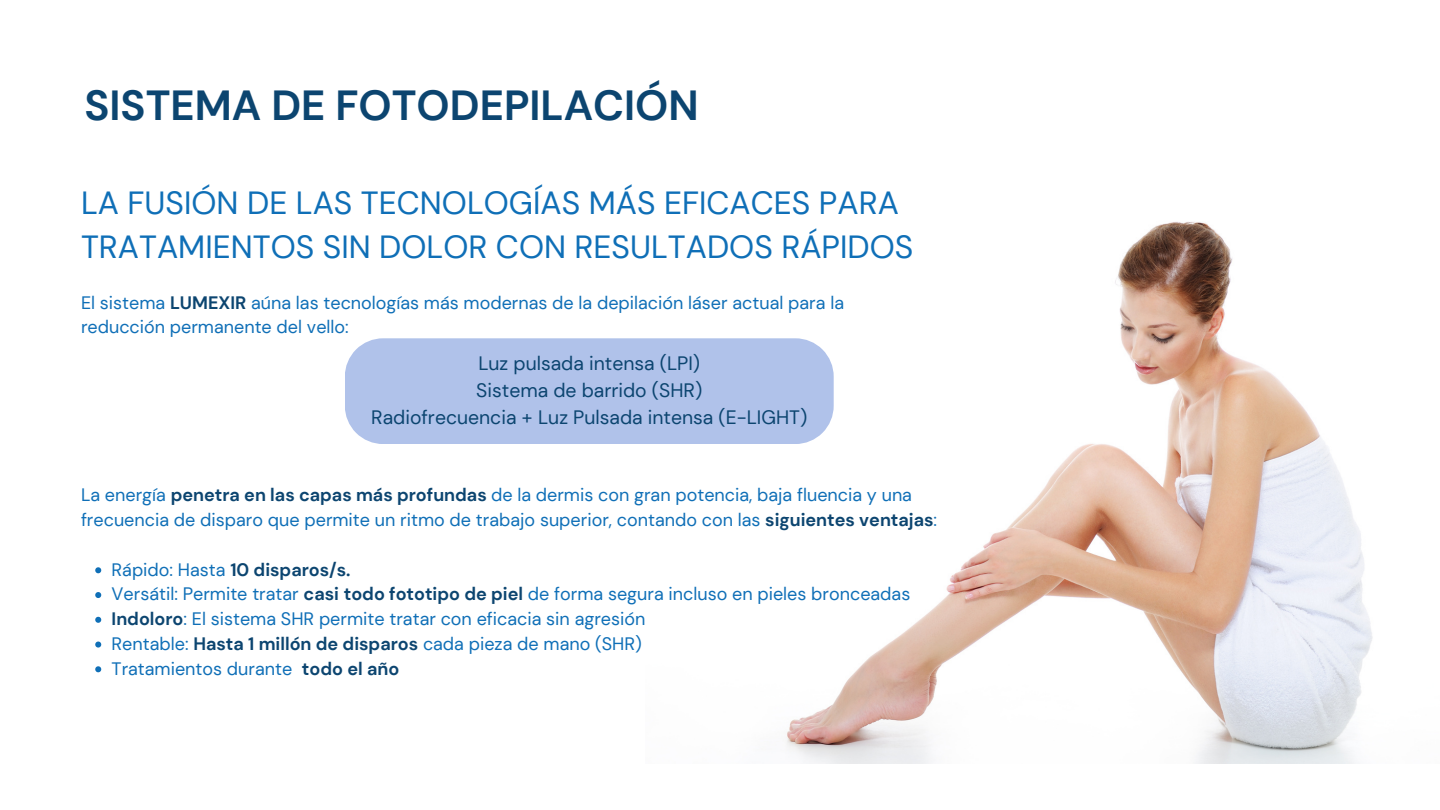
<style>
.page{position:relative;width:1440px;height:810px;background:#fff}
.page>*{position:absolute;margin:0;border:0;box-sizing:border-box;transform-origin:0 0}
.t1{font:700 42px "DM Sans";color:#0c4570}
.t2{font:32px/44.2px "DM Sans";color:#0f6fb7}
.t3{font:19.4px/27px "DM Sans";color:#0c4570;text-align:center}
.t4{font:18px/24.8px "DM Sans";color:#0f6fb7}
.t5{font:700 18px "DM Sans";color:#0c4570}
.s1{font-weight:700;color:#0c4570}
</style>
<div class="page">
<img style="left:786px;top:222px;width:587px;height:542px">
<svg style="left:95px;top:567px;width:6px;height:6px"></svg>
<svg style="left:95px;top:592px;width:6px;height:6px"></svg>
<svg style="left:95px;top:617px;width:6px;height:6px"></svg>
<svg style="left:95px;top:642px;width:6px;height:6px"></svg>
<svg style="left:95px;top:666px;width:6px;height:6px"></svg>
<div style="left:345px;top:338px;width:489px;height:106px;background:#b0c2ea"></div>
<h2 class="t1" style="left:84px;top:78px;width:616px">SISTEMA DE FOTODEPILACIÓN</h2>
<p class="t2" style="left:81px;top:181px;width:834px">LA FUSIÓN DE LAS TECNOLOGÍAS MÁS EFICACES PARA<br>TRATAMIENTOS SIN DOLOR CON RESULTADOS RÁPIDOS</p>
<p class="t4" style="left:81px;top:290px;width:765px">El sistema <span class="s1">LUMEXIR</span> aúna las tecnologías más modernas de la depilación láser actual para la reducción permanente del vello:</p>
<p class="t3" style="left:478px;top:350px;width:223px">Luz pulsada intensa (LPI)</p>
<p class="t3" style="left:371px;top:377px;width:438px">Sistema de barrido (SHR)<br>Radiofrecuencia + Luz Pulsada intensa (E-LIGHT)</p>
<p class="t4" style="left:81px;top:483px;width:858px">La energía <span class="s1">penetra en las capas más profundas</span> de la dermis con gran potencia, baja fluencia y una frecuencia de disparo que permite un ritmo de trabajo superior, contando con las <span class="s1">siguientes ventajas</span>:</p>
<p class="t4" style="left:112px;top:557px;width:240px">Rápido: Hasta <span class="s1">10 disparos/s.</span></p>
<p class="t4" style="left:112px;top:582px;width:800px">Versátil: Permite tratar <span class="s1">casi todo fototipo de piel</span> de forma segura incluso en pieles bronceadas</p>
<p class="t4" style="left:112px;top:607px;width:535px"><span class="s1">Indoloro</span>: El sistema SHR permite tratar con eficacia sin agresión</p>
<p class="t4" style="left:112px;top:631px;width:532px">Rentable: <span class="s1">Hasta 1 millón de disparos</span> cada pieza de mano (SHR)</p>
<p class="t4" style="left:112px;top:656px;width:182px">Tratamientos durante</p>
<p class="t5" style="left:302px;top:657px;width:99px">todo el año</p>
</div>
